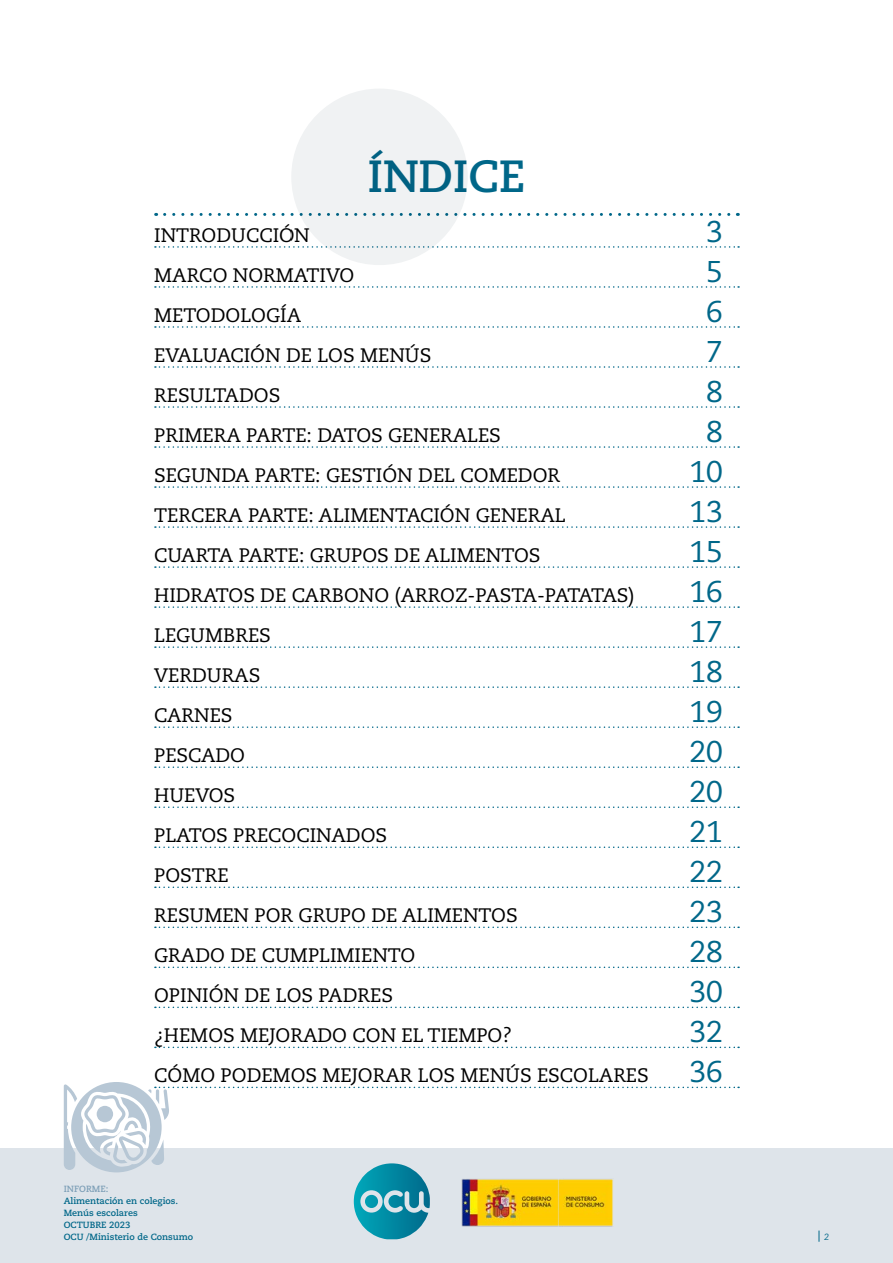
<style>
.page{position:relative;width:893px;height:1263px;background:#fff}
.page>*{position:absolute;margin:0;border:0;box-sizing:border-box;transform-origin:0 0}
.t1{font:700 45px "Caecilia LT Std";letter-spacing:-.01em;color:#006789}
.t2{font:30px "Caecilia LT Std";color:#006789}
.t3{font:19.5px "Caecilia LT Std";color:#000}
.t4{font:700 9px/12px "Caecilia LT Std";color:#006789}
.t5{font:700 9px "Caecilia LT Std";color:#7d9fb7}
.t6{font:italic 9px "Caecilia LT Std";color:#006789}
</style>
<div class="page">
<div style="left:0;top:1148px;width:893px;height:115px;background:#dee4ea"></div>
<svg style="left:819px;top:1230px;width:1px;height:12px"></svg>
<svg style="left:165px;top:213px;width:573px;height:3px"></svg>
<svg style="left:155px;top:246px;width:584px;height:2px"></svg>
<svg style="left:155px;top:286px;width:584px;height:2px"></svg>
<svg style="left:155px;top:326px;width:584px;height:2px"></svg>
<svg style="left:155px;top:366px;width:584px;height:2px"></svg>
<svg style="left:155px;top:406px;width:584px;height:2px"></svg>
<svg style="left:155px;top:446px;width:584px;height:2px"></svg>
<svg style="left:155px;top:486px;width:584px;height:2px"></svg>
<svg style="left:155px;top:526px;width:584px;height:2px"></svg>
<svg style="left:155px;top:566px;width:584px;height:2px"></svg>
<svg style="left:155px;top:606px;width:584px;height:2px"></svg>
<svg style="left:155px;top:646px;width:584px;height:2px"></svg>
<svg style="left:155px;top:686px;width:584px;height:2px"></svg>
<svg style="left:155px;top:726px;width:584px;height:2px"></svg>
<svg style="left:155px;top:766px;width:584px;height:2px"></svg>
<svg style="left:155px;top:806px;width:584px;height:2px"></svg>
<svg style="left:155px;top:846px;width:584px;height:2px"></svg>
<svg style="left:155px;top:886px;width:584px;height:2px"></svg>
<svg style="left:155px;top:926px;width:584px;height:2px"></svg>
<svg style="left:155px;top:966px;width:584px;height:2px"></svg>
<svg style="left:155px;top:1006px;width:584px;height:2px"></svg>
<svg style="left:155px;top:1046px;width:584px;height:2px"></svg>
<svg style="left:64px;top:1082px;width:675px;height:157px"></svg>
<div style="left:291px;top:89px;width:177px;height:176px;background:#f0f2f3;border-radius:50%"></div>
<h1 class="t1" style="left:368px;top:149px;width:159px">ÍNDICE</h1>
<p class="t3" style="left:154px;top:224px;width:157px">INTRODUCCIÓN</p>
<h2 class="t2" style="left:706px;top:214px;width:18px">3</h2>
<p class="t3" style="left:154px;top:264px;width:202px">MARCO NORMATIVO</p>
<h2 class="t2" style="left:706px;top:254px;width:18px">5</h2>
<p class="t3" style="left:154px;top:304px;width:148px">METODOLOGÍA</p>
<h2 class="t2" style="left:706px;top:294px;width:18px">6</h2>
<p class="t3" style="left:154px;top:344px;width:279px">EVALUACIÓN DE LOS MENÚS</p>
<h2 class="t2" style="left:706px;top:334px;width:18px">7</h2>
<p class="t3" style="left:154px;top:384px;width:128px">RESULTADOS</p>
<h2 class="t2" style="left:706px;top:374px;width:18px">8</h2>
<p class="t3" style="left:154px;top:424px;width:348px">PRIMERA PARTE: DATOS GENERALES</p>
<h2 class="t2" style="left:706px;top:414px;width:18px">8</h2>
<p class="t3" style="left:154px;top:464px;width:408px">SEGUNDA PARTE: GESTIÓN DEL COMEDOR</p>
<h2 class="t2" style="left:689px;top:454px;width:35px">10</h2>
<p class="t3" style="left:154px;top:504px;width:413px">TERCERA PARTE: ALIMENTACIÓN GENERAL</p>
<h2 class="t2" style="left:689px;top:494px;width:35px">13</h2>
<p class="t3" style="left:154px;top:544px;width:388px">CUARTA PARTE: GRUPOS DE ALIMENTOS</p>
<h2 class="t2" style="left:689px;top:534px;width:35px">15</h2>
<p class="t3" style="left:154px;top:584px;width:482px">HIDRATOS DE CARBONO (ARROZ-PASTA-PATATAS)</p>
<h2 class="t2" style="left:689px;top:574px;width:35px">16</h2>
<p class="t3" style="left:154px;top:624px;width:118px">LEGUMBRES</p>
<h2 class="t2" style="left:689px;top:614px;width:35px">17</h2>
<p class="t3" style="left:154px;top:664px;width:108px">VERDURAS</p>
<h2 class="t2" style="left:689px;top:654px;width:35px">18</h2>
<p class="t3" style="left:154px;top:704px;width:80px">CARNES</p>
<h2 class="t2" style="left:689px;top:694px;width:35px">19</h2>
<p class="t3" style="left:154px;top:744px;width:92px">PESCADO</p>
<h2 class="t2" style="left:689px;top:734px;width:35px">20</h2>
<p class="t3" style="left:154px;top:784px;width:83px">HUEVOS</p>
<h2 class="t2" style="left:689px;top:774px;width:35px">20</h2>
<p class="t3" style="left:154px;top:824px;width:234px">PLATOS PRECOCINADOS</p>
<h2 class="t2" style="left:689px;top:814px;width:35px">21</h2>
<p class="t3" style="left:154px;top:864px;width:76px">POSTRE</p>
<h2 class="t2" style="left:689px;top:854px;width:35px">22</h2>
<p class="t3" style="left:154px;top:904px;width:365px">RESUMEN POR GRUPO DE ALIMENTOS</p>
<h2 class="t2" style="left:689px;top:894px;width:35px">23</h2>
<p class="t3" style="left:154px;top:944px;width:263px">GRADO DE CUMPLIMIENTO</p>
<h2 class="t2" style="left:689px;top:934px;width:35px">28</h2>
<p class="t3" style="left:154px;top:984px;width:240px">OPINIÓN DE LOS PADRES</p>
<h2 class="t2" style="left:689px;top:974px;width:35px">30</h2>
<p class="t3" style="left:154px;top:1024px;width:359px">¿HEMOS MEJORADO CON EL TIEMPO?</p>
<h2 class="t2" style="left:689px;top:1014px;width:35px">32</h2>
<p class="t3" style="left:154px;top:1064px;width:496px">CÓMO PODEMOS MEJORAR LOS MENÚS ESCOLARES</p>
<h2 class="t2" style="left:689px;top:1054px;width:35px">36</h2>
<p class="t5" style="left:64px;top:1183px;width:46px">INFORME:</p>
<p class="t4" style="left:64px;top:1194px;width:131px">Alimentación en colegios.<br>Menús escolares<br>OCTUBRE 2023<br>OCU /Ministerio de Consumo</p>
<p class="t6" style="left:824px;top:1231px;width:7px">2</p>
</div>
